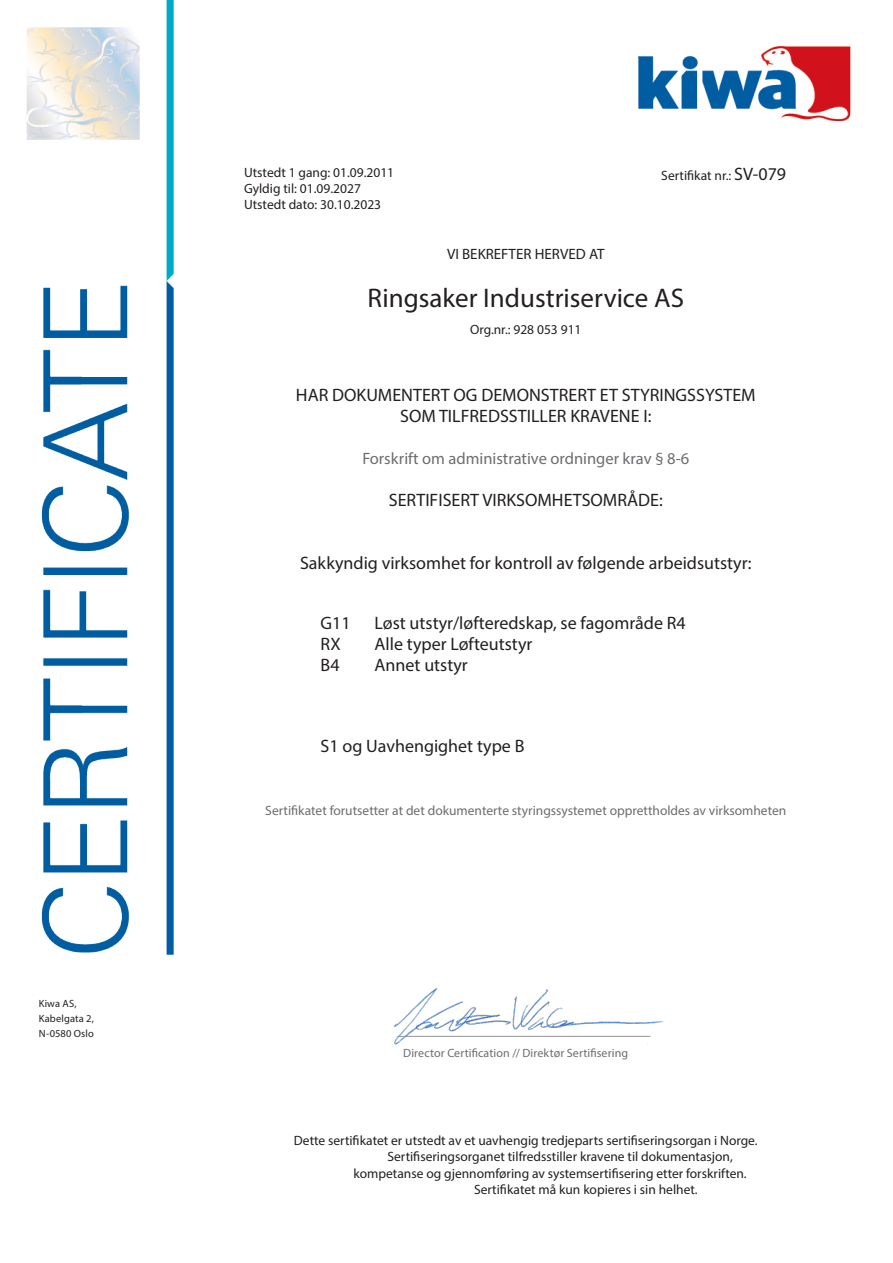
<style>
.page{position:relative;width:893px;height:1263px;background:#fff}
.page>*{position:absolute;margin:0;border:0;box-sizing:border-box;transform-origin:0 0}
.t1{font:27px "Myriad Pro";color:#231f20}
.t2{font:18px "Myriad Pro";color:#231f20}
.t3{font:16.5px "Myriad Pro";color:#6c6d70}
.t4{font:15px "Myriad Pro";color:#231f20}
.t5{font:13.5px "Myriad Pro";color:#231f20}
.t6{font:13.5px "Myriad Pro";color:#6c6d70}
.t7{font:12px "Myriad Pro";letter-spacing:.01em;color:#6c6d70}
.t8{font:10.5px/15px "Myriad Pro";letter-spacing:.015em;color:#231f20}
.s1{font-size:18px}
</style>
<div class="page">
<img style="left:26px;top:0;width:825px;height:955px">
<img style="left:393px;top:988px;width:271px;height:57px">
<p class="t8" style="left:39px;top:995px;width:57px">Kiwa AS,<br>Kabelgata 2,<br>N-0580 Oslo</p>
<p class="t5" style="left:244px;top:164px;width:152px">Utstedt 1 gang: 01.09.2011</p>
<p class="t5" style="left:244px;top:180px;width:118px">Gyldig til: 01.09.2027</p>
<p class="t5" style="left:244px;top:196px;width:139px">Utstedt dato: 30.10.2023</p>
<p class="t5" style="left:661px;top:167px;width:126px">Sertifikat nr.: <span class="s1">SV-079</span></p>
<p class="t4" style="left:447px;top:245px;width:159px">VI BEKREFTER HERVED AT</p>
<p class="t1" style="left:368px;top:281px;width:318px">Ringsaker Industriservice AS</p>
<p class="t5" style="left:470px;top:321px;width:113px">Org.nr.: 928 053 911</p>
<p class="t2" style="left:296px;top:383px;width:461px">HAR DOKUMENTERT OG DEMONSTRERT ET STYRINGSSYSTEM</p>
<p class="t2" style="left:400px;top:404px;width:253px">SOM TILFREDSSTILLER KRAVENE I:</p>
<p class="t3" style="left:362px;top:448px;width:328px">Forskrift om administrative ordninger krav § 8-6</p>
<p class="t2" style="left:389px;top:488px;width:275px">SERTIFISERT VIRKSOMHETSOMRÅDE:</p>
<p class="t2" style="left:300px;top:551px;width:453px">Sakkyndig virksomhet for kontroll av følgende arbeidsutstyr:</p>
<p class="t2" style="left:321px;top:611px;width:32px">G11</p>
<p class="t2" style="left:375px;top:611px;width:313px">Løst utstyr/løfteredskap, se fagområde R4</p>
<p class="t2" style="left:321px;top:632px;width:22px">RX</p>
<p class="t2" style="left:375px;top:632px;width:159px">Alle typer Løfteutstyr</p>
<p class="t2" style="left:321px;top:653px;width:20px">B4</p>
<p class="t2" style="left:375px;top:653px;width:95px">Annet utstyr</p>
<p class="t2" style="left:321px;top:734px;width:205px">S1 og Uavhengighet type B</p>
<p class="t6" style="left:265px;top:802px;width:522px">Sertifikatet forutsetter at det dokumenterte styringssystemet opprettholdes av virksomheten</p>
<p class="t7" style="left:403px;top:1045px;width:226px">Director Certification // Direktør Sertifisering</p>
<p class="t5" style="left:294px;top:1132px;width:465px">Dette sertifikatet er utstedt av et uavhengig tredjeparts sertifiseringsorgan i Norge.</p>
<p class="t5" style="left:387px;top:1148px;width:347px">Sertifiseringsorganet tilfredsstiller kravene til dokumentasjon,</p>
<p class="t5" style="left:353px;top:1165px;width:395px">kompetanse og gjennomføring av systemsertifisering etter forskriften.</p>
<p class="t5" style="left:474px;top:1181px;width:225px">Sertifikatet må kun kopieres i sin helhet.</p>
</div>
